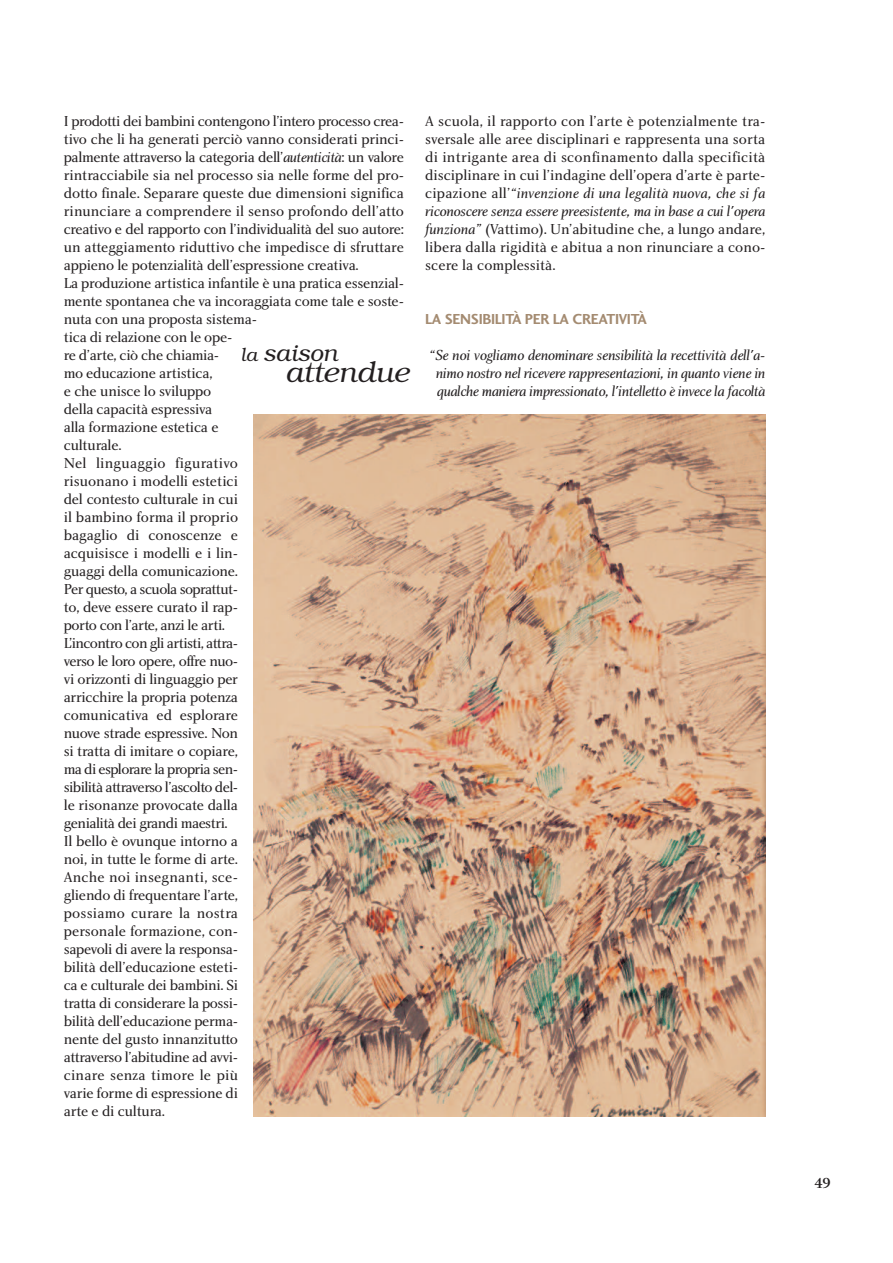
<style>
.page{position:relative;width:893px;height:1263px;background:#fff}
.page>*{position:absolute;margin:0;border:0;box-sizing:border-box;transform-origin:0 0}
.t1{font:italic 300 29.1px "Bookman Std";color:#231f20}
.t2{font:italic 300 23.85px "Bookman Std";color:#231f20}
.t3{font:15px/18px "Charlotte Book Plain";letter-spacing:-.02em;color:#231f20;text-align:justify}
.t4{font:15px/18px "Charlotte Book Italic Plain";letter-spacing:-.02em;color:#231f20}
.t5{font:15px "Charlotte Sans Bold Plain";letter-spacing:-.02em;color:#a48b71}
.t6{font:15px "Charlotte Medium Plain";color:#231f20}
.s1{font-family:"Charlotte Book Italic Plain"}
.s2{font-family:"Charlotte Book Plain"}
.s3{font-size:18.6px}
</style>
<div class="page">
<img style="left:253px;top:414px;width:512px;height:702px">
<p class="t3" style="left:64px;top:113px;width:342px;text-align:left">I prodotti dei bambini contengono l’intero processo crea&shy;tivo che li ha generati perciò vanno considerati princi&shy;palmente attraverso la categoria dell’<span class="s1">autenticità</span>: un valore rintracciabile sia nel processo sia nelle forme del pro&shy;dotto finale. Separare queste due dimensioni significa rinunciare a comprendere il senso profondo dell’atto creativo e del rapporto con l’individualità del suo autore: un atteggiamento riduttivo che impedisce di sfruttare appieno le potenzialità dell’espressione creativa.<br>La produzione artistica infantile è una pratica essenzial&shy;mente spontanea che va incoraggiata come tale e soste&shy;nuta con una proposta sistema-<br>tica di relazione con le ope-<br>re d’arte, ciò che chiamia-<br>mo educazione artistica,<br>e che unisce lo sviluppo<br>della capacità espressiva<br>alla formazione estetica e<br>culturale.<br>Nel linguaggio figurativo<br>risuonano i modelli estetici<br>del contesto culturale in cui<br>il bambino forma il proprio<br>bagaglio di conoscenze e<br>acquisisce i modelli e i lin-<br>guaggi della comunicazione.<br>Per questo, a scuola soprattut-<br>to, deve essere curato il rap-<br>porto con l’arte, anzi le arti.<br>L’incontro con gli artisti, attra-<br>verso le loro opere, offre nuo-<br>vi orizzonti di linguaggio per<br>arricchire la propria potenza<br>comunicativa ed esplorare<br>nuove strade espressive. Non<br>si tratta di imitare o copiare,<br>ma di esplorare la propria sen-<br>sibilità attraverso l’ascolto del-<br>le risonanze provocate dalla<br>genialità dei grandi maestri.<br>Il bello è ovunque intorno a<br>noi, in tutte le forme di arte.<br>Anche noi insegnanti, sce-<br>gliendo di frequentare l’arte,<br>possiamo curare la nostra<br>personale formazione, con-<br>sapevoli di avere la responsa-<br>bilità dell’educazione esteti-<br>ca e culturale dei bambini. Si<br>tratta di considerare la possi-<br>bilità dell’educazione perma-<br>nente del gusto innanzitutto<br>attraverso l’abitudine ad avvi-<br>cinare senza timore le più<br>varie forme di espressione di<br>arte e di cultura.</p>
<p class="t3" style="left:425px;top:113px;width:342px">A scuola, il rapporto con l’arte è potenzialmente tra&shy;sversale alle aree disciplinari e rappresenta una sorta di intrigante area di sconfinamento dalla specificità disciplinare in cui l’indagine dell’opera d’arte è parte-</p>
<p class="t4" style="left:425px;top:185px;width:342px"><span class="s2">cipazione all’</span>“invenzione di una legalità nuova, che si fa riconoscere senza essere preesistente, ma in base a cui l'opera</p>
<p class="t3" style="left:425px;top:221px;width:342px"><span class="s1">funziona”</span> (Vattimo). Un’abitudine che, a lungo andare, libera dalla rigidità e abitua a non rinunciare a cono&shy;scere la complessità.</p>
<p class="t5" style="left:425px;top:313px;width:223px">LA SENSIBILITÀ PER LA CREATIVITÀ</p>
<p class="t4" style="left:429px;top:347px;width:338px;text-align:center">“Se noi vogliamo denominare sensibilità la recettività dell'a&shy;nimo nostro nel ricevere rappresentazioni, in quanto viene in qualche maniera impressionato, l'intelletto è invece la facoltà</p>
<h2 class="t2" style="left:241px;top:339px;width:99px"><span class="s3">la</span> saison</h2>
<h1 class="t1" style="left:285px;top:355px;width:126px">attendue</h1>
<p class="t6" style="left:814px;top:1177px;width:19px">49</p>
</div>
